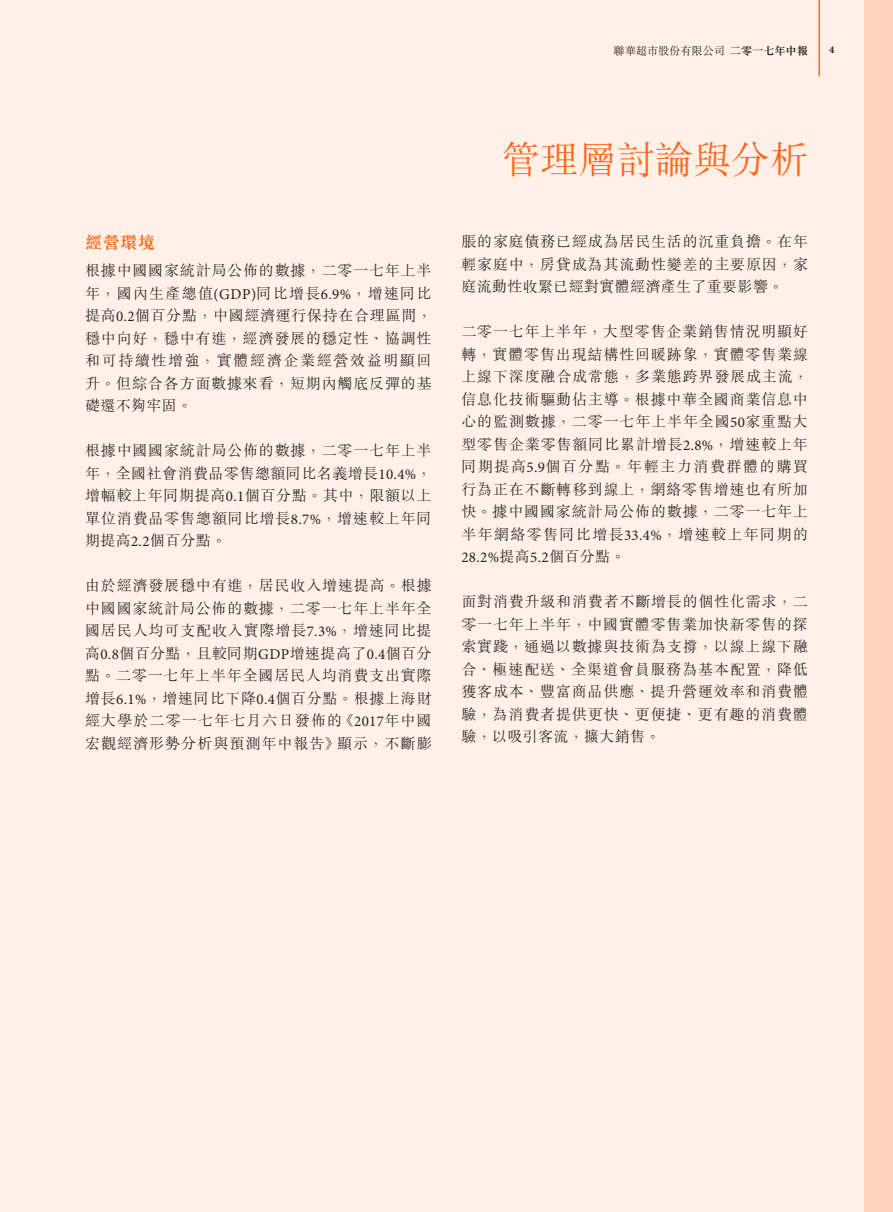
<style>
.page{position:relative;width:893px;height:1212px;background:#fff0e8}
.page>*{position:absolute;margin:0;border:0;box-sizing:border-box;transform-origin:0 0}
.t1{font:300 38.25px "M Sung HK";color:#ff661c}
.t2{font:700 17.25px "M Sung HK";color:#ff661c}
.t3{font:300 15px/22.5px "M Sung HK";letter-spacing:.055em;color:#231f20;text-align:justify}
.t4{font:300 15px/22.5px "M Sung HK";letter-spacing:.075em;color:#231f20}
.t5{font:15px "Minion Pro";color:#231f20}
.t6{font:300 11.25px "M Sung HK";letter-spacing:-.01em;color:#231f20}
.t7{font:700 10.5px "Minion Pro";color:#231f20}
.s1{font-weight:700}
.s2{font-family:"Minion Pro";font-weight:400}
.s3{font-family:"M Sung HK";font-weight:300}
</style>
<div class="page">
<div style="left:864px;top:0;width:29px;height:1212px;background:#ffd3bb"></div>
<hr style="left:818px;top:0;width:2px;height:76px;background:#ff661c">
<p class="t6" style="left:614px;top:43px;width:196px">聯華超市股份有限公司<span class="s1">二零一七年中報</span></p>
<p class="t7" style="left:829px;top:43px;width:7px">4</p>
<p class="t2" style="left:85px;top:231px;width:72px">經營環境</p>
<p class="t3" style="left:85px;top:259px;width:348px">根據中國國家統計局公佈的數據，二零一七年上半年，國內生產總值<span class="s2">(GDP)</span>同比增長<span class="s2">6.9%</span>，增速同比提高<span class="s2">0.2</span>個百分點，中國經濟運行保持在合理區間，穩中向好，穩中有進，經濟發展的穩定性、協調性和可持續性增強，實體經濟企業經營效益明顯回升。但綜合各方面數據來看，短期內觸底反彈的基礎還不夠牢固。</p>
<p class="t3" style="left:85px;top:439px;width:348px">根據中國國家統計局公佈的數據，二零一七年上半年，全國社會消費品零售總額同比名義增長<span class="s2">10.4%</span>，增幅較上年同期提高<span class="s2">0.1</span>個百分點。其中，限額以上單位消費品零售總額同比增長<span class="s2">8.7%</span>，增速較上年同期提高<span class="s2">2.2</span>個百分點。</p>
<p class="t3" style="left:85px;top:574px;width:348px;text-align:right">由於經濟發展穩中有進，居民收入增速提高。根據中國國家統計局公佈的數據，二零一七年上半年全國居民人均可支配收入實際增長<span class="s2">7.3%</span>，增速同比提高<span class="s2">0.8</span>個百分點，且較同期<span class="s2">GDP</span>增速提高了<span class="s2">0.4</span>個百分點。二零一七年上半年全國居民人均消費支出實際增長<span class="s2">6.1%</span>，增速同比下降<span class="s2">0.4</span>個百分點。根據上海財《<span class="s2">2017</span>年中國</p>
<p class="t4" style="left:337px;top:709px;width:96px;text-indent:-252px">經大學於二零一七年七月六日發佈的<br>顯示，不斷膨</p>
<p class="t3" style="left:85px;top:731px;width:256px">宏觀經濟形勢分析與預測年中報告》</p>
<h1 class="t1" style="left:502px;top:134px;width:307px">管理層討論與分析</h1>
<p class="t3" style="left:461px;top:230px;width:348px">脹的家庭債務已經成為居民生活的沉重負擔。在年輕家庭中，房貸成為其流動性變差的主要原因，家庭流動性收緊已經對實體經濟產生了重要影響。</p>
<p class="t3" style="left:461px;top:320px;width:348px">二零一七年上半年，大型零售企業銷售情況明顯好轉，實體零售出現結構性回暖跡象，實體零售業線上線下深度融合成常態，多業態跨界發展成主流，信息化技術驅動佔主導。根據中華全國商業信息中心的監測數據，二零一七年上半年全國<span class="s2">50</span>家重點大型零售企業零售額同比累計增長<span class="s2">2.8%</span>，增速較上年同期提高<span class="s2">5.9</span>個百分點。年輕主力消費群體的購買行為正在不斷轉移到線上，網絡零售增速也有所加快。據中國國家統計局公佈的數據，二零一七年上半年網絡零售同比增長<span class="s2">33.4%</span>，增速較上年同期的</p>
<p class="t5" style="left:461px;top:547px;width:166px">28.2%<span class="s3">提高</span>5.2<span class="s3">個百分點。</span></p>
<p class="t3" style="left:461px;top:590px;width:348px">面對消費升級和消費者不斷增長的個性化需求，二零一七年上半年，中國實體零售業加快新零售的探索實踐，通過以數據與技術為支撐，以線上線下融合、極速配送、全渠道會員服務為基本配置，降低獲客成本、豐富商品供應、提升營運效率和消費體驗，為消費者提供更快、更便捷、更有趣的消費體驗，以吸引客流，擴大銷售。</p>
</div>
